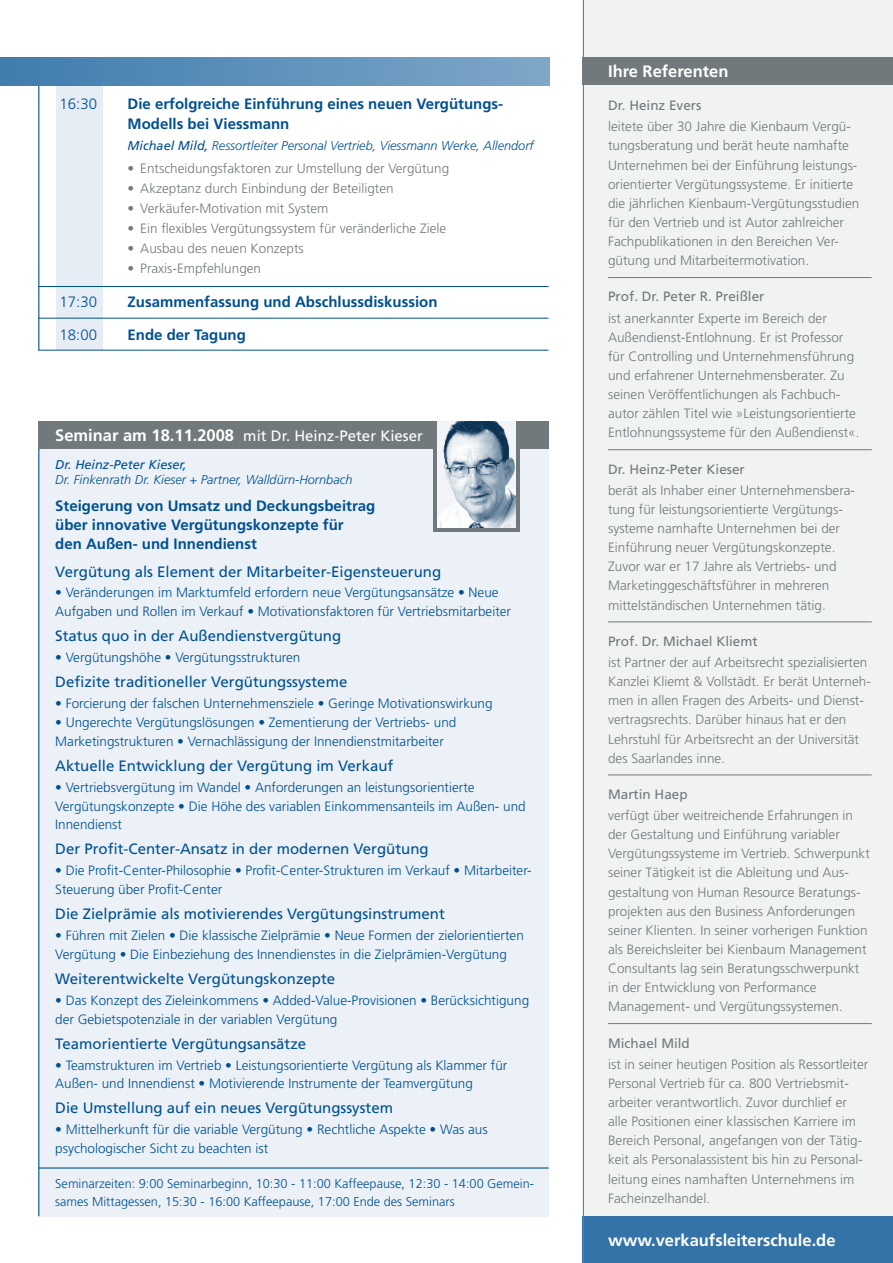
<style>
.page{position:relative;width:893px;height:1263px;background:#fff}
.page>*{position:absolute;margin:0;border:0;box-sizing:border-box;transform-origin:0 0}
.t1{font:700 16.5px "Frutiger LT";color:#fff}
.t2{font:15px "Frutiger LT";color:#005092}
.t3{font:700 15px/19.2px "Frutiger LT";color:#005092}
.t4{font:15px "Frutiger LT";color:#fff}
.t5{font:300 15px "Frutiger LT";color:#005092}
.t6{font:300 13.5px/19.2px "Frutiger LT";color:#72797d}
.t7{font:300 13.5px/18.8px "Frutiger LT";color:#005092}
.t8{font:13.5px "Frutiger LT";color:#72797d}
.t9{font:300 12.75px/18px "Frutiger LT";color:#005092}
.t10{font:italic 300 12.75px "Frutiger LT";color:#005092}
.t11{font:italic 12.75px "Frutiger LT";color:#005092}
.s1{font-weight:400}
.s2{font-weight:700;font-size:16.5px}
</style>
<div class="page">
<div style="left:56px;top:58px;width:47px;height:292px;background:#e6edf4"></div>
<hr style="left:38px;top:58px;width:1px;height:292px;background:#005092">
<div style="left:0;top:57px;width:549px;height:28px;background:linear-gradient(to right,#407cad,#7ea7c8)"></div>
<div style="left:583px;top:0;width:310px;height:1263px;background:#f1f2f2"></div>
<hr style="left:608px;top:277px;width:264px;height:1px;background:#72797d">
<hr style="left:608px;top:449px;width:264px;height:1px;background:#72797d">
<hr style="left:608px;top:621px;width:264px;height:1px;background:#72797d">
<hr style="left:608px;top:774px;width:264px;height:1px;background:#72797d">
<hr style="left:608px;top:1023px;width:264px;height:1px;background:#72797d">
<hr style="left:38px;top:286px;width:511px;height:1px;background:#005092">
<hr style="left:38px;top:318px;width:511px;height:1px;background:#005092">
<hr style="left:38px;top:350px;width:511px;height:1px;background:#005092">
<div style="left:583px;top:1216px;width:310px;height:47px;background:#3373a8"></div>
<hr style="left:583px;top:0;width:1px;height:1263px;background:#72797d">
<div style="left:583px;top:57px;width:310px;height:28px;background:#72797d"></div>
<div style="left:38px;top:421px;width:511px;height:795px;background:#ebf1f6"></div>
<hr style="left:38px;top:421px;width:1px;height:795px;background:#005092">
<div style="left:38px;top:421px;width:511px;height:28px;background:#72797d"></div>
<svg style="left:434px;top:421px;width:86px;height:110px"></svg>
<img style="left:438px;top:421px;width:78px;height:106px">
<hr style="left:39px;top:1167px;width:510px;height:1px;background:#005092">
<p class="t5" style="left:60px;top:95px;width:39px">16:30</p>
<p class="t3" style="left:128px;top:94px;width:377px">Die erfolgreiche Einführung eines neuen Vergütungs-<br>Modells bei Viessmann</p>
<p class="t10" style="left:128px;top:138px;width:408px"><span class="s1">Michael Mild,</span> Ressortleiter Personal Vertrieb, Viessmann Werke, Allendorf</p>
<p class="t6" style="left:128px;top:159px;width:323px">• Entscheidungsfaktoren zur Umstellung der Vergütung</p>
<p class="t6" style="left:128px;top:179px;width:268px">• Akzeptanz durch Einbindung der Beteiligten</p>
<p class="t6" style="left:128px;top:199px;width:202px">• Verkäufer-Motivation mit System</p>
<p class="t6" style="left:128px;top:219px;width:320px">• Ein flexibles Vergütungssystem für veränderliche Ziele</p>
<p class="t6" style="left:128px;top:239px;width:178px">• Ausbau des neuen Konzepts</p>
<p class="t6" style="left:128px;top:259px;width:135px">• Praxis-Empfehlungen</p>
<p class="t5" style="left:60px;top:293px;width:39px">17:30</p>
<p class="t3" style="left:128px;top:292px;width:311px">Zusammenfassung und Abschlussdiskussion</p>
<p class="t5" style="left:60px;top:326px;width:39px">18:00</p>
<p class="t3" style="left:128px;top:325px;width:120px">Ende der Tagung</p>
<p class="t4" style="left:55px;top:427px;width:369px"><span class="s2">Seminar am 18.11.2008</span> mit Dr. Heinz-Peter Kieser</p>
<p class="t11" style="left:55px;top:457px;width:133px">Dr. Heinz-Peter Kieser,</p>
<p class="t10" style="left:55px;top:472px;width:299px">Dr. Finkenrath Dr. Kieser + Partner, Walldürn-Hornbach</p>
<p class="t3" style="left:55px;top:496px;width:322px">Steigerung von Umsatz und Deckungsbeitrag über innovative Vergütungskonzepte für<br>den Außen- und Innendienst</p>
<p class="t2" style="left:55px;top:563px;width:387px">Vergütung als Element der Mitarbeiter-Eigensteuerung</p>
<p class="t7" style="left:55px;top:584px;width:457px">• Veränderungen im Marktumfeld erfordern neue Vergütungsansätze • Neue<br>Aufgaben und Rollen im Verkauf • Motivationsfaktoren für Vertriebsmitarbeiter</p>
<p class="t2" style="left:55px;top:627px;width:287px">Status quo in der Außendienstvergütung</p>
<p class="t7" style="left:55px;top:648px;width:247px">• Vergütungshöhe • Vergütungsstrukturen</p>
<p class="t2" style="left:55px;top:673px;width:294px">Defizite traditioneller Vergütungssysteme</p>
<p class="t7" style="left:55px;top:694px;width:439px">• Forcierung der falschen Unternehmensziele • Geringe Motivationswirkung</p>
<p class="t7" style="left:55px;top:713px;width:403px">• Ungerechte Vergütungslösungen • Zementierung der Vertriebs- und<br>Marketingstrukturen • Vernachlässigung der Innendienstmitarbeiter</p>
<p class="t2" style="left:55px;top:757px;width:340px">Aktuelle Entwicklung der Vergütung im Verkauf</p>
<p class="t7" style="left:55px;top:778px;width:472px">• Vertriebsvergütung im Wandel • Anforderungen an leistungsorientierte<br>Vergütungskonzepte • Die Höhe des variablen Einkommensanteils im Außen- und<br>Innendienst</p>
<p class="t2" style="left:55px;top:840px;width:375px">Der Profit-Center-Ansatz in der modernen Vergütung</p>
<p class="t7" style="left:55px;top:861px;width:478px">• Die Profit-Center-Philosophie • Profit-Center-Strukturen im Verkauf • Mitarbeiter-<br>Steuerung über Profit-Center</p>
<p class="t2" style="left:55px;top:905px;width:391px">Die Zielprämie als motivierendes Vergütungsinstrument</p>
<p class="t7" style="left:55px;top:926px;width:470px">• Führen mit Zielen • Die klassische Zielprämie • Neue Formen der zielorientierten<br>Vergütung • Die Einbeziehung des Innendienstes in die Zielprämien-Vergütung</p>
<p class="t2" style="left:55px;top:970px;width:281px">Weiterentwickelte Vergütungskonzepte</p>
<p class="t7" style="left:55px;top:991px;width:475px">• Das Konzept des Zieleinkommens • Added-Value-Provisionen • Berücksichtigung der Gebietspotenziale in der variablen Vergütung</p>
<p class="t2" style="left:55px;top:1035px;width:252px">Teamorientierte Vergütungsansätze</p>
<p class="t7" style="left:55px;top:1056px;width:454px">• Teamstrukturen im Vertrieb • Leistungsorientierte Vergütung als Klammer für<br>Außen- und Innendienst • Motivierende Instrumente der Teamvergütung</p>
<p class="t2" style="left:55px;top:1099px;width:339px">Die Umstellung auf ein neues Vergütungssystem</p>
<p class="t7" style="left:55px;top:1120px;width:434px">• Mittelherkunft für die variable Vergütung • Rechtliche Aspekte • Was aus psychologischer Sicht zu beachten ist</p>
<p class="t9" style="left:55px;top:1175px;width:480px">Seminarzeiten: 9:00 Seminarbeginn, 10:30 - 11:00 Kaffeepause, 12:30 - 14:00 Gemein&shy;sames Mittagessen, 15:30 - 16:00 Kaffeepause, 17:00 Ende des Seminars</p>
<p class="t1" style="left:608px;top:62px;width:122px">Ihre Referenten</p>
<p class="t8" style="left:608px;top:97px;width:95px">Dr. Heinz Evers</p>
<p class="t6" style="left:608px;top:117px;width:253px">leitete über 30 Jahre die Kienbaum Vergü&shy;tungsberatung und berät heute namhafte Unternehmen bei der Einführung leistungs&shy;orientierter Vergütungssysteme. Er initierte die jährlichen Kienbaum-Vergütungsstudien für den Vertrieb und ist Autor zahlreicher Fachpublikationen in den Bereichen Ver&shy;gütung und Mitarbeitermotivation.</p>
<p class="t8" style="left:608px;top:289px;width:158px">Prof. Dr. Peter R. Preißler</p>
<p class="t6" style="left:608px;top:309px;width:253px">ist anerkannter Experte im Bereich der Außendienst-Entlohnung. Er ist Professor für Controlling und Unternehmensführung und erfahrener Unternehmensberater. Zu seinen Veröffentlichungen als Fachbuch&shy;autor zählen Titel wie »Leistungsorientierte Entlohnungssysteme für den Außendienst«.</p>
<p class="t8" style="left:608px;top:461px;width:138px">Dr. Heinz-Peter Kieser</p>
<p class="t6" style="left:608px;top:481px;width:249px">berät als Inhaber einer Unternehmensbera&shy;tung für leistungsorientierte Vergütungs&shy;systeme namhafte Unternehmen bei der Einführung neuer Vergütungskonzepte.<br>Zuvor war er 17 Jahre als Vertriebs- und Marketinggeschäftsführer in mehreren mittelständischen Unternehmen tätig.</p>
<p class="t8" style="left:608px;top:633px;width:151px">Prof. Dr. Michael Kliemt</p>
<p class="t6" style="left:608px;top:653px;width:264px">ist Partner der auf Arbeitsrecht spezialisierten Kanzlei Kliemt &amp; Vollstädt. Er berät Unterneh&shy;men in allen Fragen des Arbeits- und Dienst&shy;vertragsrechts. Darüber hinaus hat er den Lehrstuhl für Arbeitsrecht an der Universität des Saarlandes inne.</p>
<p class="t8" style="left:608px;top:786px;width:81px">Martin Haep</p>
<p class="t6" style="left:608px;top:806px;width:263px">verfügt über weitreichende Erfahrungen in der Gestaltung und Einführung variabler Vergütungssysteme im Vertrieb. Schwerpunkt seiner Tätigkeit ist die Ableitung und Aus&shy;gestaltung von Human Resource Beratungs&shy;projekten aus den Business Anforderungen seiner Klienten. In seiner vorherigen Funktion als Bereichsleiter bei Kienbaum Management Consultants lag sein Beratungsschwerpunkt in der Entwicklung von Performance Management- und Vergütungssystemen.</p>
<p class="t8" style="left:608px;top:1035px;width:83px">Michael Mild</p>
<p class="t6" style="left:608px;top:1055px;width:262px">ist in seiner heutigen Position als Ressortleiter Personal Vertrieb für ca. 800 Vertriebsmit&shy;arbeiter verantwortlich. Zuvor durchlief er alle Positionen einer klassischen Karriere im Bereich Personal, angefangen von der Tätig&shy;keit als Personalassistent bis hin zu Personal&shy;leitung eines namhaften Unternehmens im Facheinzelhandel.</p>
<p class="t1" style="left:608px;top:1230px;width:229px">www.verkaufsleiterschule.de</p>
</div>
